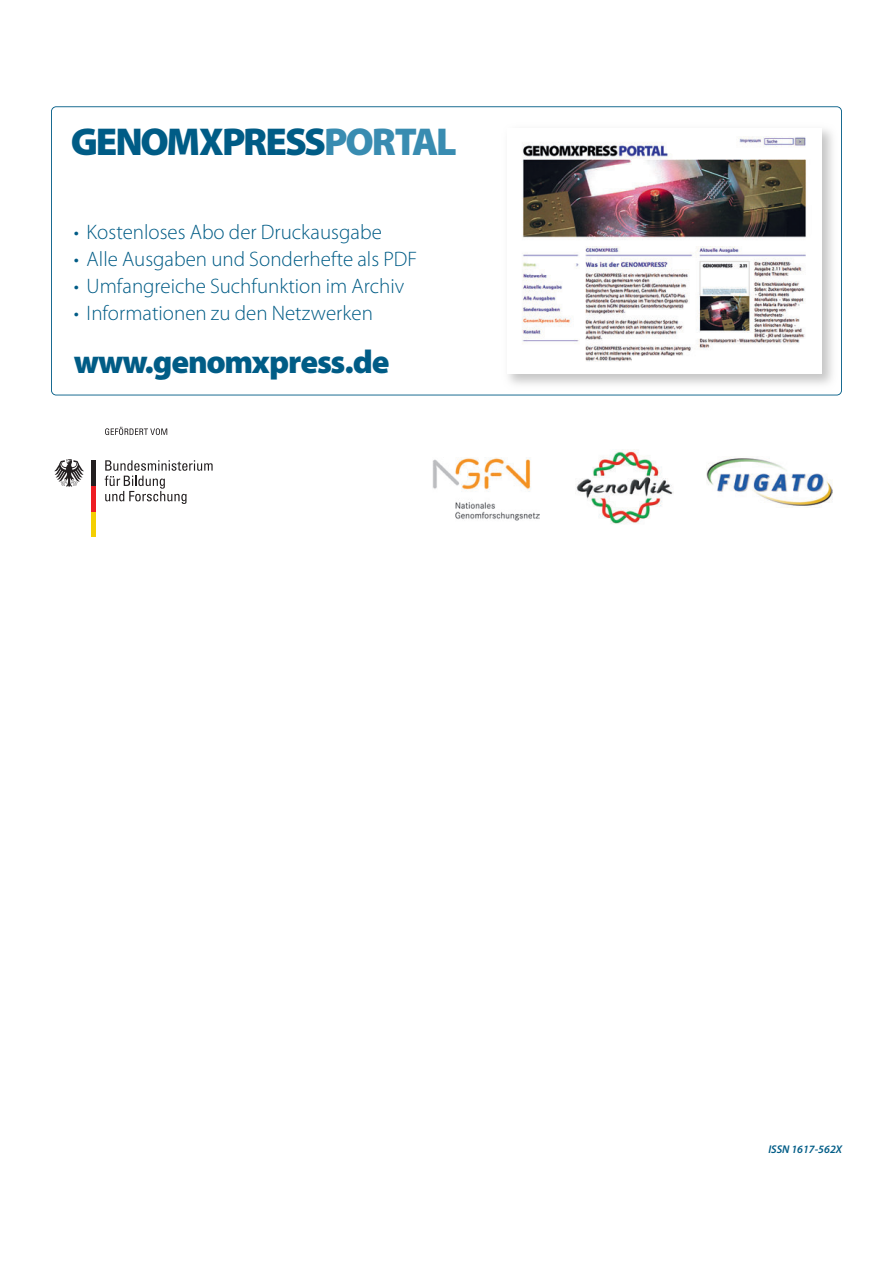
<style>
.page{position:relative;width:893px;height:1263px;background:#fff}
.page>*{position:absolute;margin:0;border:0;box-sizing:border-box;transform-origin:0 0}
.t1{font:900 39px "Myriad Pro";letter-spacing:-.055em;color:#005c86}
.t2{font:900 33px "Myriad Pro";letter-spacing:-.035em;color:#005c86}
.t3{font:300 21px "Myriad Pro";color:#005c86}
.t4{font:italic 600 11.25px "Myriad Pro";color:#005c86}
.s1{color:#398cb1}
</style>
<div class="page">
<svg style="left:51px;top:106px;width:791px;height:289px"></svg>
<svg style="left:105px;top:460px;width:108px;height:44px"></svg>
<hr style="left:92px;top:511px;width:4px;height:26px;background:#f4cf02">
<hr style="left:92px;top:486px;width:4px;height:25px;background:#ee1d23">
<hr style="left:92px;top:460px;width:4px;height:26px;background:#231f20">
<svg style="left:54px;top:459px;width:30px;height:28px"></svg>
<svg style="left:105px;top:427px;width:62px;height:8px"></svg>
<img style="left:576px;top:450px;width:97px;height:74px">
<img style="left:433px;top:458px;width:106px;height:63px">
<img style="left:707px;top:457px;width:125px;height:50px">
<img style="left:501px;top:121px;width:339px;height:271px">
<div style="left:507px;top:128px;width:315px;height:246px;background:#fff"></div>
<img style="left:522px;top:136px;width:284px;height:226px">
<h1 class="t1" style="left:71px;top:127px;width:387px">GENOMXPRESS<span class="s1">PORTAL</span></h1>
<p class="t3" style="left:74px;top:224px;width:309px">• Kostenloses Abo der Druckausgabe</p>
<p class="t3" style="left:74px;top:251px;width:345px">• Alle Ausgaben und Sonderhefte als PDF</p>
<p class="t3" style="left:74px;top:278px;width:332px">• Umfangreiche Suchfunktion im Archiv</p>
<p class="t3" style="left:74px;top:305px;width:301px">• Informationen zu den Netzwerken</p>
<h2 class="t2" style="left:74px;top:350px;width:317px">www.genomxpress.de</h2>
<p class="t4" style="left:768px;top:1145px;width:75px">ISSN 1617-562X</p>
</div>
